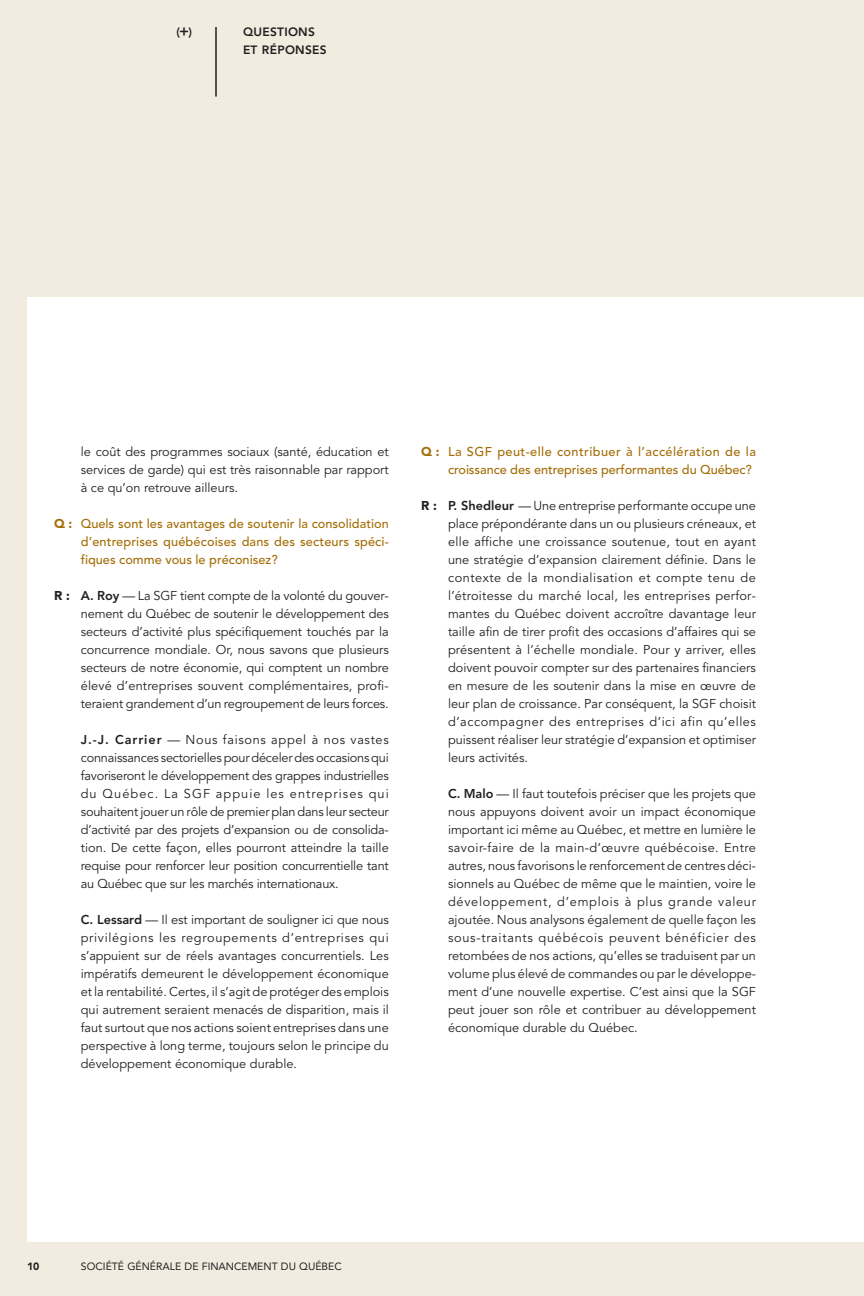
<style>
.page{position:relative;width:864px;height:1296px;background:#f2ebdf}
.page>*{position:absolute;margin:0;border:0;box-sizing:border-box;transform-origin:0 0}
.t1{font:800 15px "Avenir";color:#231f20}
.t2{font:12.75px/18px "Avenir";color:#231f20;text-align:justify}
.t3{font:500 12.75px/18px "Avenir";color:#a46e07;text-align:justify}
.t4{font:800 12px/18px "Avenir";letter-spacing:.025em;color:#231f20}
.t5{font:10.5px "Avenir";color:#231f20}
.t6{font:900 10.5px "Avenir";color:#231f20}
.s1{font-weight:900}
.s2{font-weight:800}
</style>
<div class="page">
<div style="left:27px;top:297px;width:837px;height:945px;background:#fff"></div>
<hr style="left:215px;top:27px;width:2px;height:70px;background:#231f20">
<p class="t4" style="left:176px;top:24px;width:17px">( )</p>
<p class="t1" style="left:179px;top:25px;width:11px">+</p>
<p class="t4" style="left:243px;top:24px;width:85px">QUESTIONS<br>ET RÉPONSES</p>
<p class="t2" style="left:81px;top:444px;width:309px">le coût des programmes sociaux (santé, éducation et services de garde) qui est très raisonnable par rapport à ce qu’on retrouve ailleurs.</p>
<p class="t3" style="left:81px;top:516px;width:309px;text-indent:-27px"><span class="s1">Q :</span> Quels sont les avantages de soutenir la consolidation d’entreprises québécoises dans des secteurs spéci&shy;fiques comme vous le préconisez?</p>
<p class="t2" style="left:81px;top:588px;width:310px;text-indent:-27px"><span class="s1">R :</span> <span class="s2">A. Roy</span> — La SGF tient compte de la volonté du gouver&shy;nement du Québec de soutenir le développement des secteurs d’activité plus spécifiquement touchés par la concurrence mondiale. Or, nous savons que plusieurs secteurs de notre économie, qui comptent un nombre élevé d’entreprises souvent complémentaires, profi&shy;teraient grandement d’un regroupement de leurs forces.</p>
<p class="t2" style="left:81px;top:732px;width:310px"><span class="s2">J.-J. Carrier</span> — Nous faisons appel à nos vastes connaissances sectorielles pour déceler des occasions qui favoriseront le développement des grappes industrielles du Québec. La SGF appuie les entreprises qui souhaitent jouer un rôle de premier plan dans leur secteur d’activité par des projets d’expansion ou de consolida&shy;tion. De cette façon, elles pourront atteindre la taille requise pour renforcer leur position concurrentielle tant au Québec que sur les marchés internationaux.</p>
<p class="t2" style="left:81px;top:912px;width:310px"><span class="s2">C. Lessard</span> — Il est important de souligner ici que nous privilégions les regroupements d’entreprises qui s’appuient sur de réels avantages concurrentiels. Les impératifs demeurent le développement économique et la rentabilité. Certes, il s’agit de protéger des emplois qui autrement seraient menacés de disparition, mais il faut surtout que nos actions soient entreprises dans une perspective à long terme, toujours selon le principe du développement économique durable.</p>
<p class="t3" style="left:448px;top:444px;width:310px;text-indent:-27px"><span class="s1">Q :</span> La SGF peut-elle contribuer à l’accélération de la croissance des entreprises performantes du Québec?</p>
<p class="t2" style="left:448px;top:498px;width:310px;text-indent:-27px"><span class="s1">R :</span> <span class="s2">P. Shedleur</span> — Une entreprise performante occupe une place prépondérante dans un ou plusieurs créneaux, et elle affiche une croissance soutenue, tout en ayant une stratégie d’expansion clairement définie. Dans le contexte de la mondialisation et compte tenu de l’étroitesse du marché local, les entreprises perfor&shy;mantes du Québec doivent accroître davantage leur taille afin de tirer profit des occasions d’affaires qui se présentent à l’échelle mondiale. Pour y arriver, elles doivent pouvoir compter sur des partenaires financiers en mesure de les soutenir dans la mise en œuvre de leur plan de croissance. Par conséquent, la SGF choisit d’accompagner des entreprises d’ici afin qu’elles puissent réaliser leur stratégie d’expansion et optimiser leurs activités.</p>
<p class="t2" style="left:448px;top:786px;width:310px"><span class="s2">C. Malo</span> — Il faut toutefois préciser que les projets que nous appuyons doivent avoir un impact économique important ici même au Québec, et mettre en lumière le savoir-faire de la main-d’œuvre québécoise. Entre autres, nous favorisons le renforcement de centres déci&shy;sionnels au Québec de même que le maintien, voire le développement, d’emplois à plus grande valeur ajoutée. Nous analysons également de quelle façon les sous-traitants québécois peuvent bénéficier des retombées de nos actions, qu’elles se traduisent par un volume plus élevé de commandes ou par le développe&shy;ment d’une nouvelle expertise. C’est ainsi que la SGF peut jouer son rôle et contribuer au développement économique durable du Québec.</p>
<p class="t6" style="left:27px;top:1262px;width:14px">10</p>
<p class="t5" style="left:81px;top:1262px;width:262px">SOCIÉTÉ GÉNÉRALE DE FINANCEMENT DU QUÉBEC</p>
</div>
